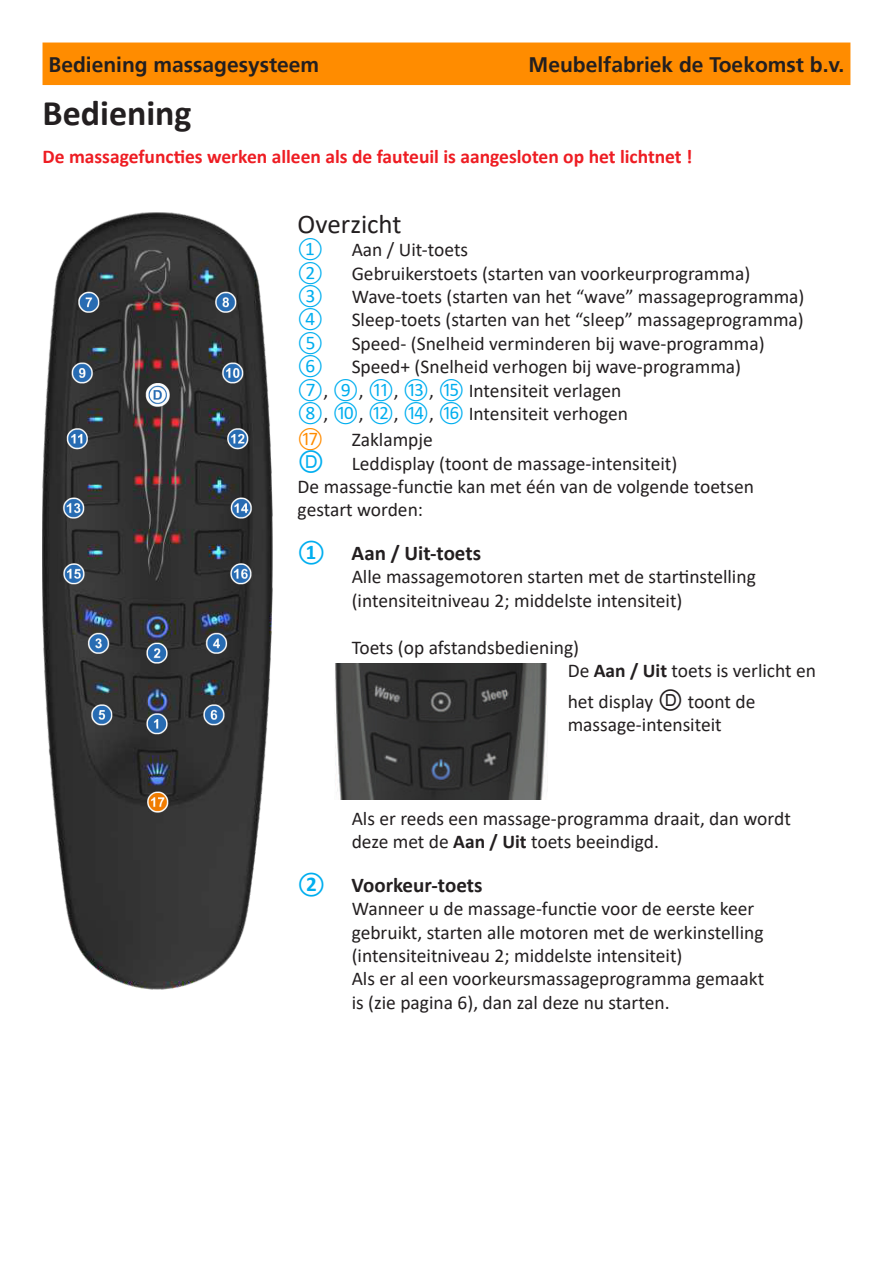
<style>
.page{position:relative;width:893px;height:1263px;background:#fff}
.page>*{position:absolute;margin:0;border:0;box-sizing:border-box;transform-origin:0 0}
.t1{font:700 36px "Calibri";color:#231f20}
.t2{font:27px "Calibri";color:#231f20}
.t3{font:700 21px "Frutiger";color:#231f20}
.t4{font:700 21px "Calibri";color:#231f20}
.t5{font:19.5px "Calibri";color:#231f20}
.t6{font:700 19.5px "Calibri";color:#ee1d23}
.t7{font:19.5px "Calibri";color:#00aeef}
.t8{font:19.5px "Calibri";color:#ff8c00}
.s1{color:#00aeef}
.s2{font-family:"Arial Unicode MS";font-size:27px;color:#00aeef}
.s3{font-weight:700}
.s4{font-family:"Arial Unicode MS";font-size:25.5px}
</style>
<div class="page">
<div style="left:43px;top:43px;width:807px;height:42px;background:#ff8c00"></div>
<img style="left:43px;top:213px;width:229px;height:776px">
<img style="left:335px;top:663px;width:212px;height:136px">
<p class="t3" style="left:49px;top:52px;width:272px">Bediening massagesysteem</p>
<p class="t3" style="left:529px;top:52px;width:317px">Meubelfabriek de Toekomst b.v.</p>
<p class="t1" style="left:43px;top:87px;width:151px">Bediening</p>
<p class="t6" style="left:43px;top:143px;width:651px">De massagefuncties werken alleen als de fauteuil is aangesloten op het lichtnet !</p>
<p class="t2" style="left:298px;top:205px;width:105px">Overzicht</p>
<p class="t7" style="left:298px;top:236px;width:27px">①</p>
<p class="t5" style="left:352px;top:236px;width:118px">Aan / Uit-toets</p>
<p class="t7" style="left:298px;top:260px;width:27px">②</p>
<p class="t5" style="left:352px;top:260px;width:400px">Gebruikerstoets (starten van voorkeurprogramma)</p>
<p class="t7" style="left:298px;top:283px;width:27px">③</p>
<p class="t5" style="left:352px;top:283px;width:454px">Wave-toets (starten van het “wave” massageprogramma)</p>
<p class="t7" style="left:298px;top:306px;width:27px">④</p>
<p class="t5" style="left:352px;top:306px;width:454px">Sleep-toets (starten van het “sleep” massageprogramma)</p>
<p class="t7" style="left:298px;top:330px;width:27px">⑤</p>
<p class="t5" style="left:352px;top:330px;width:415px">Speed- (Snelheid verminderen bij wave-programma)</p>
<p class="t7" style="left:298px;top:353px;width:27px">⑥</p>
<p class="t5" style="left:352px;top:353px;width:391px">Speed+ (Snelheid verhogen bij wave-programma)</p>
<p class="t5" style="left:298px;top:377px;width:325px"><span class="s1">⑦</span>, <span class="s1">⑨</span>, <span class="s1">⑪</span>, <span class="s1">⑬</span>, <span class="s1">⑮</span> Intensiteit verlagen</p>
<p class="t5" style="left:298px;top:400px;width:332px"><span class="s1">⑧</span>, <span class="s1">⑩</span>, <span class="s1">⑫</span>, <span class="s1">⑭</span>, <span class="s1">⑯</span> Intensiteit verhogen</p>
<p class="t8" style="left:298px;top:426px;width:27px">⑰</p>
<p class="t5" style="left:352px;top:426px;width:83px">Zaklampje</p>
<p class="t5" style="left:298px;top:450px;width:381px"><span class="s2">Ⓓ</span> Leddisplay (toont de massage-intensiteit)</p>
<p class="t5" style="left:298px;top:473px;width:458px">De massage-functie kan met één van de volgende toetsen</p>
<p class="t5" style="left:298px;top:496px;width:127px">gestart worden:</p>
<p class="t4" style="left:298px;top:538px;width:185px"><span class="s1">①</span> Aan / Uit-toets</p>
<p class="t5" style="left:352px;top:563px;width:406px">Alle massagemotoren starten met de startinstelling</p>
<p class="t5" style="left:352px;top:587px;width:332px">(intensiteitniveau 2; middelste intensiteit)</p>
<p class="t5" style="left:352px;top:634px;width:229px">Toets (op afstandsbediening)</p>
<p class="t5" style="left:568px;top:657px;width:250px">De <span class="s3">Aan / Uit</span> toets is verlicht en</p>
<p class="t5" style="left:568px;top:688px;width:189px">het display <span class="s4">Ⓓ</span> toont de</p>
<p class="t5" style="left:568px;top:711px;width:156px">massage-intensiteit</p>
<p class="t5" style="left:352px;top:805px;width:441px">Als er reeds een massage-programma draait, dan wordt</p>
<p class="t5" style="left:352px;top:828px;width:309px">deze met de <span class="s3">Aan / Uit</span> toets beeindigd.</p>
<p class="t4" style="left:298px;top:870px;width:186px"><span class="s1">②</span> Voorkeur-toets</p>
<p class="t5" style="left:352px;top:895px;width:404px">Wanneer u de massage-functie voor de eerste keer</p>
<p class="t5" style="left:352px;top:918px;width:413px">gebruikt, starten alle motoren met de werkinstelling</p>
<p class="t5" style="left:352px;top:942px;width:332px">(intensiteitniveau 2; middelste intensiteit)</p>
<p class="t5" style="left:352px;top:965px;width:414px">Als er al een voorkeursmassageprogramma gemaakt</p>
<p class="t5" style="left:352px;top:989px;width:319px">is (zie pagina 6), dan zal deze nu starten.</p>
</div>
